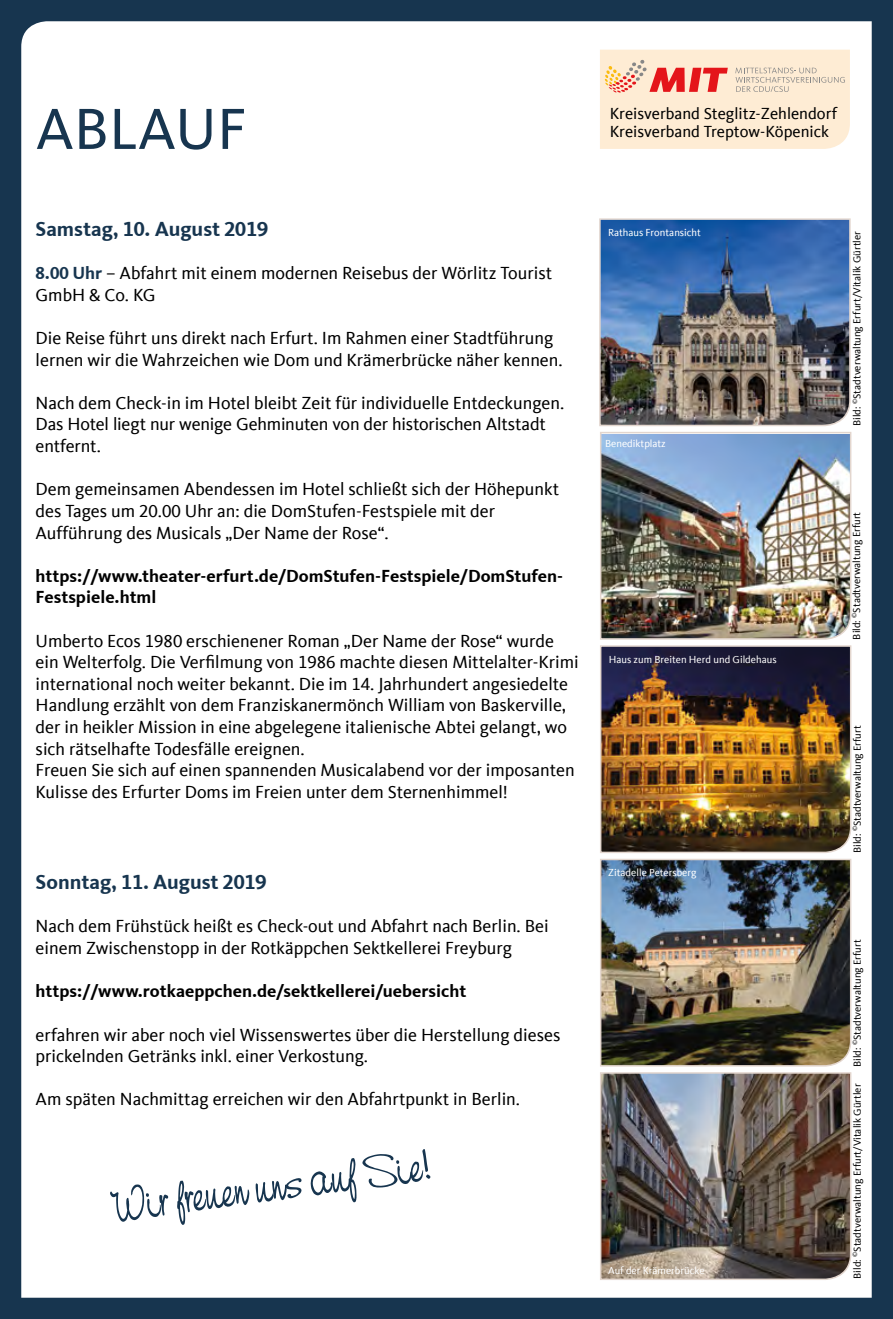
<style>
.page{position:relative;width:893px;height:1319px;background:#fff}
.page>*{position:absolute;margin:0;border:0;box-sizing:border-box;transform-origin:0 0}
.t1{font:60px "CDU Kievit Tab";color:#17354f}
.t2{font:45px "Nevison Cas D";color:#17354f}
.t3{font:700 21px "CDU Kievit Tab";color:#17354f}
.t4{font:18px/21.6px "CDU Kievit Tab";color:#000}
.t5{font:700 18px/21.6px "CDU Kievit Tab";color:#000}
.t6{font:16.5px "CDU Kievit Tab";color:#000}
.t7{font:10.5px "CDU Kievit Tab";color:#000}
.t8{font:10.5px "CDU Kievit Tab";color:#fff}
.s1{font-weight:700;color:#17354f}
</style>
<div class="page">
<div style="left:0;top:0;width:893px;height:1317px;background:#17354f"></div>
<div style="left:21px;top:21px;width:851px;height:1276px;background:#fff"></div>
<img style="left:598px;top:217px;width:253px;height:210px">
<svg style="left:600px;top:50px;width:250px;height:99px;background:#fadfc8"></svg>
<img style="left:599px;top:431px;width:253px;height:209px">
<img style="left:599px;top:644px;width:253px;height:209px">
<img style="left:599px;top:857px;width:253px;height:210px">
<img style="left:599px;top:1071px;width:253px;height:209px">
<p class="t1" style="left:36px;top:95px;width:212px">ABLAUF</p>
<p class="t6" style="left:610px;top:104px;width:229px">Kreisverband Steglitz-Zehlendorf</p>
<p class="t6" style="left:610px;top:122px;width:221px">Kreisverband Treptow-Köpenick</p>
<p class="t3" style="left:36px;top:216px;width:234px">Samstag, 10. August 2019</p>
<p class="t4" style="left:36px;top:262px;width:518px"><span class="s1">8.00 Uhr</span> – Abfahrt mit einem modernen Reisebus der Wörlitz Tourist<br>GmbH &amp; Co. KG</p>
<p class="t4" style="left:36px;top:327px;width:529px">Die Reise führt uns direkt nach Erfurt. Im Rahmen einer Stadtführung lernen wir die Wahrzeichen wie Dom und Krämerbrücke näher kennen.</p>
<p class="t4" style="left:36px;top:392px;width:530px">Nach dem Check-in im Hotel bleibt Zeit für individuelle Entdeckungen.</p>
<p class="t4" style="left:36px;top:414px;width:512px">Das Hotel liegt nur wenige Gehminuten von der historischen Altstadt entfernt.</p>
<p class="t4" style="left:36px;top:478px;width:525px">Dem gemeinsamen Abendessen im Hotel schließt sich der Höhepunkt des Tages um 20.00 Uhr an: die DomStufen-Festspiele mit der<br>Aufführung des Musicals „Der Name der Rose“.</p>
<p class="t5" style="left:36px;top:565px;width:529px">https://www.theater-erfurt.de/DomStufen-Festspiele/DomStufen-<br>Festspiele.html</p>
<p class="t4" style="left:36px;top:630px;width:544px">Umberto Ecos 1980 erschienener Roman „Der Name der Rose“ wurde ein Welterfolg. Die Verfilmung von 1986 machte diesen Mittelalter-Krimi international noch weiter bekannt. Die im 14. Jahrhundert angesiedelte Handlung erzählt von dem Franziskanermönch William von Baskerville, der in heikler Mission in eine abgelegene italienische Abtei gelangt, wo sich rätselhafte Todesfälle ereignen.</p>
<p class="t4" style="left:36px;top:759px;width:540px">Freuen Sie sich auf einen spannenden Musicalabend vor der imposanten<br>Kulisse des Erfurter Doms im Freien unter dem Sternenhimmel!</p>
<p class="t3" style="left:36px;top:869px;width:232px">Sonntag, 11. August 2019</p>
<p class="t4" style="left:36px;top:915px;width:515px">Nach dem Frühstück heißt es Check-out und Abfahrt nach Berlin. Bei einem Zwischenstopp in der Rotkäppchen Sektkellerei Freyburg</p>
<p class="t5" style="left:36px;top:980px;width:432px">https://www.rotkaeppchen.de/sektkellerei/uebersicht</p>
<p class="t4" style="left:36px;top:1023px;width:526px">erfahren wir aber noch viel Wissenswertes über die Herstellung dieses prickelnden Getränks inkl. einer Verkostung.</p>
<p class="t4" style="left:36px;top:1088px;width:486px">Am späten Nachmittag erreichen wir den Abfahrtpunkt in Berlin.</p>
<p class="t2" style="left:108px;top:1180px;width:322px;rotate:-8deg">Wir freuen uns auf Sie!</p>
<p class="t8" style="left:608px;top:226px;width:94px">Rathaus Frontansicht</p>
<p class="t8" style="left:605px;top:437px;width:62px">Benediktplatz</p>
<p class="t8" style="left:609px;top:653px;width:169px">Haus zum Breiten Herd und Gildehaus</p>
<p class="t8" style="left:608px;top:866px;width:90px">Zitadelle Petersberg</p>
<p class="t8" style="left:608px;top:1263px;width:98px">Auf der Krämerbrücke</p>
<p class="t7" style="left:851px;top:426px;width:196px;rotate:-90deg">Bild: <sup>©</sup>Stadtverwaltung Erfurt/Vitalik Gürtler</p>
<p class="t7" style="left:851px;top:639px;width:129px;rotate:-90deg">Bild: <sup>©</sup>Stadtverwaltung Erfurt</p>
<p class="t7" style="left:851px;top:853px;width:129px;rotate:-90deg">Bild: <sup>©</sup>Stadtverwaltung Erfurt</p>
<p class="t7" style="left:851px;top:1066px;width:129px;rotate:-90deg">Bild: <sup>©</sup>Stadtverwaltung Erfurt</p>
<p class="t7" style="left:851px;top:1278px;width:196px;rotate:-90deg">Bild: <sup>©</sup>Stadtverwaltung Erfurt/Vitalik Gürtler</p>
</div>
